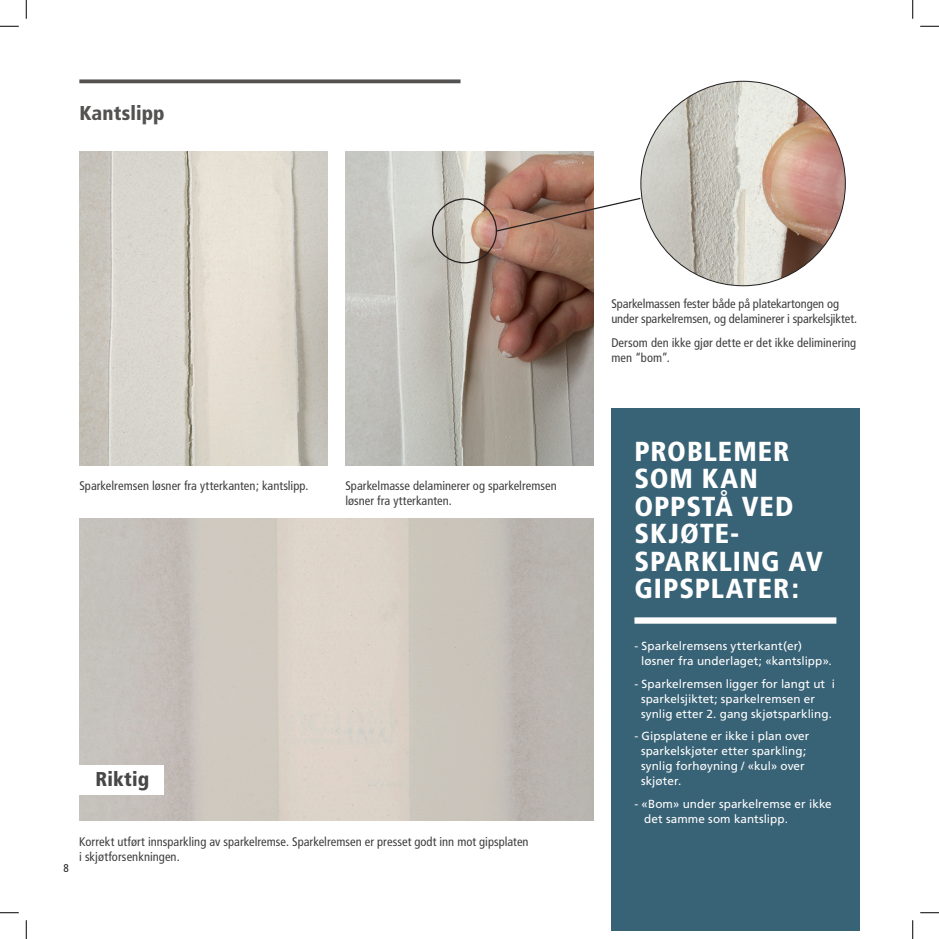
<style>
.page{position:relative;width:939px;height:939px;background:#fff}
.page>*{position:absolute;margin:0;border:0;box-sizing:border-box;transform-origin:0 0}
.Mellomtittel_13_pkt{font:900 condensed 27.5px/27.5px "Frutiger";letter-spacing:.035em;color:#fff}
.Mellomtittel_13_pkt-2{font:900 condensed 20px "Frutiger";letter-spacing:.005em;color:#545251}
.Mellomtittel_13_pkt-3{font:900 condensed 20px "Frutiger";letter-spacing:.005em;color:#464746}
.Brødtekst_9_12pkt{font:condensed 12.5px/15px "Frutiger";color:#3e3e3f}
.Brødtekst_9_12pkt-2{font:11.75px/15px "Frutiger CE";letter-spacing:.005em;color:#fff}
.t1{font:condensed 11.25px "Frutiger";color:#231f20}
</style>
<div class="page">
<img style="left:345px;top:151px;width:248px;height:314px">
<img style="left:80px;top:151px;width:247px;height:314px">
<img style="left:640px;top:81px;width:205px;height:205px;border-radius:102px">
<div style="left:432px;top:198px;width:65px;height:65px;border:1px solid #231f20;border-radius:50%"></div>
<svg style="left:495px;top:197px;width:146px;height:35px"></svg>
<div style="left:611px;top:408px;width:248px;height:522px;background:#386275"></div>
<div style="left:634px;top:617px;width:202px;height:6px;background:#fff"></div>
<svg style="left:79px;top:79px;width:381px;height:4px;background:#676564"></svg>
<svg style="left:0;top:25px;width:19px;height:2px"></svg>
<svg style="left:920px;top:25px;width:18px;height:2px"></svg>
<svg style="left:0;top:912px;width:19px;height:1px"></svg>
<svg style="left:920px;top:912px;width:18px;height:1px"></svg>
<svg style="left:25px;top:0;width:2px;height:19px"></svg>
<svg style="left:25px;top:920px;width:2px;height:18px"></svg>
<svg style="left:912px;top:0;width:1px;height:19px"></svg>
<svg style="left:912px;top:920px;width:1px;height:18px"></svg>
<p class="Mellomtittel_13_pkt-2" style="left:79px;top:101px;width:87px">Kantslipp</p>
<p class="Brødtekst_9_12pkt" style="left:79px;top:478px;width:231px">Sparkelremsen løsner fra ytterkanten; kantslipp.</p>
<p class="Brødtekst_9_12pkt" style="left:345px;top:478px;width:213px">Sparkelmasse delaminerer og sparkelremsen løsner fra ytterkanten.</p>
<p class="Mellomtittel_13_pkt-3" style="left:95px;top:767px;width:55px">Riktig</p>
<p class="t1" style="left:63px;top:861px;width:7px">8</p>
<p class="Brødtekst_9_12pkt" style="left:79px;top:833px;width:451px">Korrekt utført innsparkling av sparkelremse. Sparkelremsen er presset godt inn mot gipsplaten i skjøtforsenkningen.</p>
<p class="Brødtekst_9_12pkt" style="left:611px;top:296px;width:247px">Sparkelmassen fester både på platekartongen og under sparkelremsen, og delaminerer i sparkelsjiktet.</p>
<p class="Brødtekst_9_12pkt" style="left:611px;top:335px;width:246px">Dersom den ikke gjør dette er det ikke deliminering men “bom”.</p>
<p class="Mellomtittel_13_pkt" style="left:634px;top:437px;width:190px">PROBLEMER<br>SOM KAN<br>OPPSTÅ VED<br>SKJØTE-<br>SPARKLING AV<br>GIPSPLATER:</p>
<p class="Brødtekst_9_12pkt-2" style="left:641px;top:638px;width:192px;text-indent:-7px">- Sparkelremsens ytterkant(er) løsner fra underlaget; «kantslipp».</p>
<p class="Brødtekst_9_12pkt-2" style="left:634px;top:676px;width:202px">- Sparkelremsen ligger for langt ut i</p>
<p class="Brødtekst_9_12pkt-2" style="left:641px;top:691px;width:175px">sparkelsjiktet; sparkelremsen er</p>
<p class="Brødtekst_9_12pkt-2" style="left:641px;top:706px;width:192px">synlig etter 2. gang skjøtsparkling.</p>
<p class="Brødtekst_9_12pkt-2" style="left:634px;top:728px;width:176px">- Gipsplatene er ikke i plan over</p>
<p class="Brødtekst_9_12pkt-2" style="left:641px;top:743px;width:167px">sparkelskjøter etter sparkling;</p>
<p class="Brødtekst_9_12pkt-2" style="left:641px;top:758px;width:165px">synlig forhøyning / «kul» over</p>
<p class="Brødtekst_9_12pkt-2" style="left:641px;top:773px;width:42px">skjøter.</p>
<p class="Brødtekst_9_12pkt-2" style="left:634px;top:796px;width:199px">- «Bom» under sparkelremse er ikke</p>
<p class="Brødtekst_9_12pkt-2" style="left:644px;top:811px;width:145px">det samme som kantslipp.</p>
</div>
